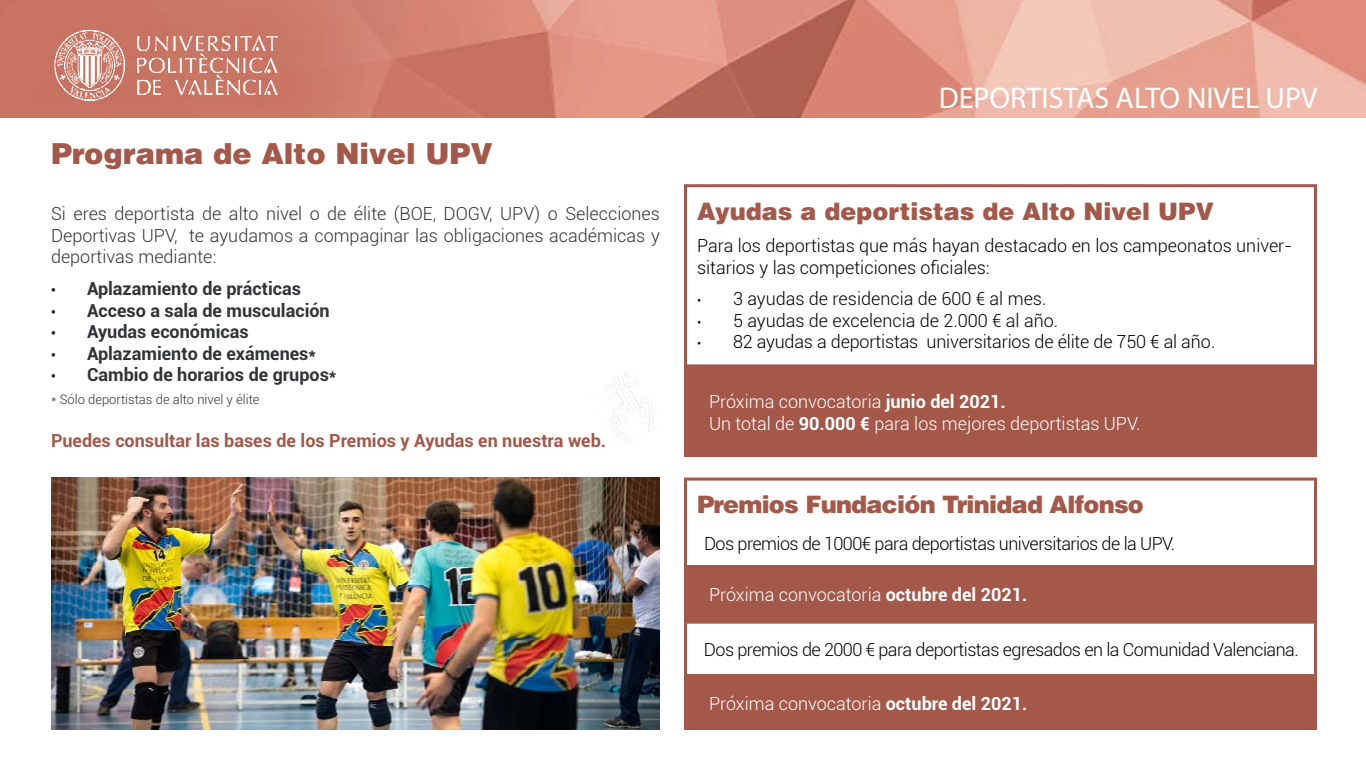
<style>
.page{position:relative;width:1366px;height:768px;background:#fff}
.page>*{position:absolute;margin:0;border:0;box-sizing:border-box;transform-origin:0 0}
.t1{font:30px "Myriad Pro";color:#fff}
.t2{font:900 29px "Helvetica LT Std";color:#a4584a}
.t3{font:900 24px "Helvetica LT Std";color:#a4584a}
.t4{font:900 24px "Helvetica LT Std";letter-spacing:-.03em;color:#a4584a}
.t5{font:300 18px/21.6px "Roboto";letter-spacing:-.01em;color:#000}
.t6{font:300 18px/21.6px "Roboto";color:#fff}
.t7{font:300 18px/21.6px "Roboto";color:#313437;text-align:justify}
.t8{font:300 18px "Roboto";letter-spacing:-.03em;color:#000}
.t9{font:700 18px "Roboto";color:#313437}
.t10{font:700 18px "Roboto";color:#a4584a}
.t11{font:300 13px "Roboto";color:#313437}
.s1{font-size:13px;color:#000}
.s2{font-size:13px}
.s3{font-weight:700}
</style>
<div class="page">
<img style="left:0;top:0;width:1366px;height:118px">
<img style="left:35px;top:23px;width:263px;height:83px">
<div style="left:684px;top:478px;width:633px;height:90px;border:3px solid #a4584a"></div>
<div style="left:684px;top:184px;width:633px;height:183px;border:3px solid #a4584a"></div>
<div style="left:684px;top:367px;width:633px;height:90px;background:#a4584a"></div>
<div style="left:684px;top:621px;width:633px;height:56px;border:3px solid #a4584a"></div>
<div style="left:684px;top:677px;width:633px;height:53px;background:#a4584a"></div>
<div style="left:684px;top:568px;width:633px;height:53px;background:#a4584a"></div>
<img style="left:51px;top:478px;width:609px;height:252px">
<img style="left:605px;top:373px;width:49px;height:72px">
<h2 class="t2" style="left:51px;top:134px;width:444px">Programa de Alto Nivel UPV</h2>
<p class="t7" style="left:51px;top:202px;width:610px">Si eres deportista de alto nivel o de élite (BOE, DOGV, UPV) o Selecciones Deportivas UPV, te ayudamos a compaginar las obligaciones académicas y deportivas mediante:</p>
<p class="t9" style="left:51px;top:276px;width:252px"><span class="s1">•</span> Aplazamiento de prácticas</p>
<p class="t9" style="left:51px;top:297px;width:280px"><span class="s1">•</span> Acceso a sala de musculación</p>
<p class="t9" style="left:51px;top:319px;width:199px"><span class="s1">•</span> Ayudas económicas</p>
<p class="t9" style="left:51px;top:341px;width:267px"><span class="s1">•</span> Aplazamiento de exámenes*</p>
<p class="t9" style="left:51px;top:362px;width:287px"><span class="s1">•</span> Cambio de horarios de grupos*</p>
<p class="t11" style="left:51px;top:391px;width:210px">* Sólo deportistas de alto nivel y élite</p>
<p class="t10" style="left:51px;top:428px;width:557px">Puedes consultar las bases de los Premios y Ayudas en nuestra web.</p>
<h1 class="t1" style="left:939px;top:79px;width:380px">DEPORTISTAS ALTO NIVEL UPV</h1>
<h3 class="t3" style="left:697px;top:196px;width:519px">Ayudas a deportistas de Alto Nivel UPV</h3>
<p class="t5" style="left:697px;top:234px;width:596px">Para los deportistas que más hayan destacado en los campeonatos univer&shy;sitarios y las competiciones oficiales:</p>
<p class="t5" style="left:697px;top:287px;width:351px"><span class="s2">•</span> 3 ayudas de residencia de 600 € al mes.</p>
<p class="t5" style="left:697px;top:309px;width:363px"><span class="s2">•</span> 5 ayudas de excelencia de 2.000 € al año.</p>
<p class="t5" style="left:697px;top:331px;width:520px"><span class="s2">•</span> 82 ayudas a deportistas universitarios de élite de 750 € al año.</p>
<p class="t6" style="left:709px;top:390px;width:433px">Próxima convocatoria <span class="s3">junio del 2021.<br></span>Un total de <span class="s3">90.000 €</span> para los mejores deportistas UPV.</p>
<h3 class="t4" style="left:697px;top:489px;width:448px">Premios Fundación Trinidad Alfonso</h3>
<p class="t8" style="left:704px;top:531px;width:473px">Dos premios de 1000€ para deportistas universitarios de la UPV.</p>
<p class="t6" style="left:709px;top:583px;width:320px">Próxima convocatoria <span class="s3">octubre del 2021.</span></p>
<p class="t8" style="left:704px;top:637px;width:596px">Dos premios de 2000 € para deportistas egresados en la Comunidad Valenciana.</p>
<p class="t6" style="left:709px;top:692px;width:320px">Próxima convocatoria <span class="s3">octubre del 2021.</span></p>
</div>
